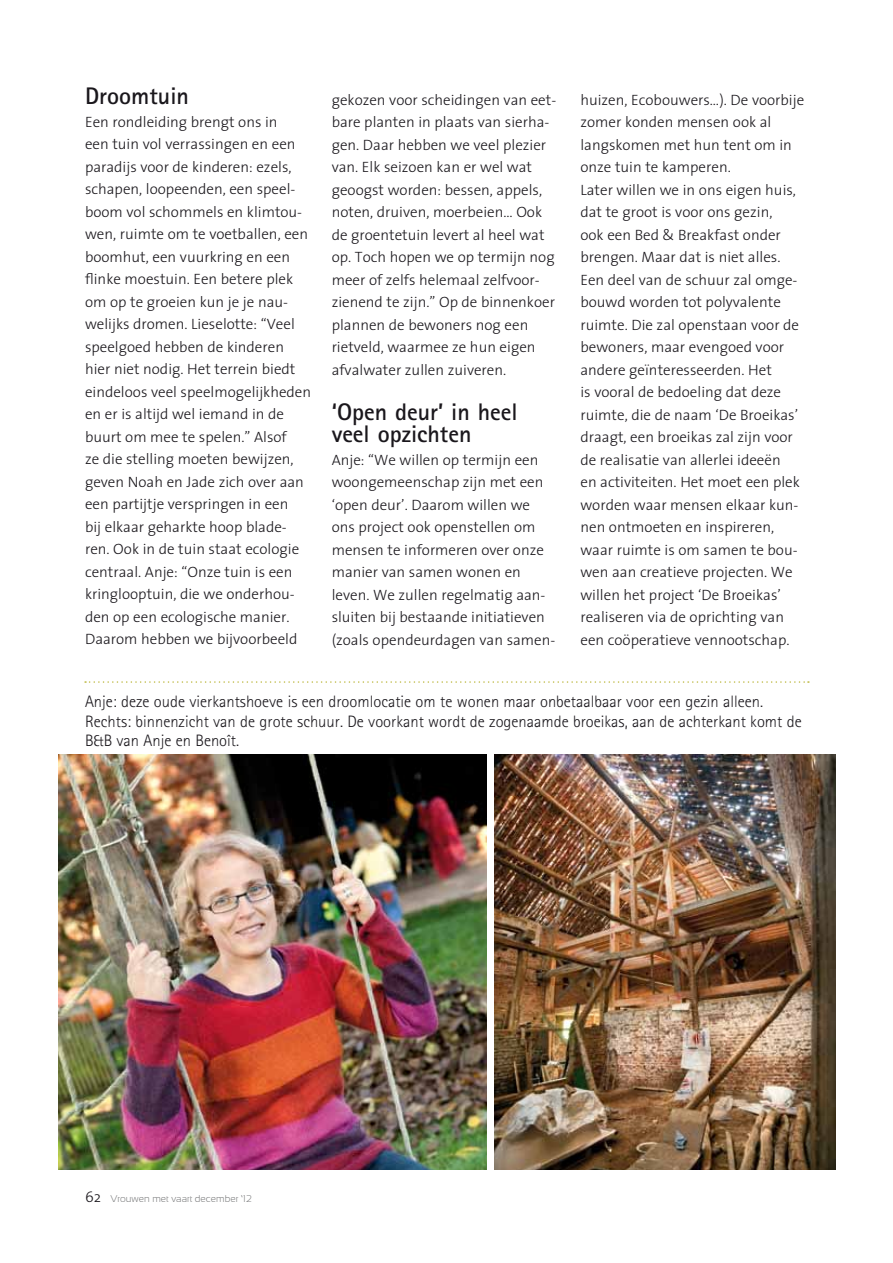
<style>
.page{position:relative;width:893px;height:1263px;background:#fff}
.page>*{position:absolute;margin:0;border:0;box-sizing:border-box;transform-origin:0 0}
.t1{font:700 24px/22.5px "Rotis Sans Serif";color:#1a171c}
.t2{font:300 16.5px/19.5px "Rotis Sans Serif";color:#1a171c}
.t3{font:300 15px/22.5px "The Sans";color:#1a171c}
.t4{font:300 9.75px "Sansation";color:#707172}
.s1{font-family:"The Mix";font-size:15px;color:#1a171c}
</style>
<div class="page">
<img style="left:59px;top:755px;width:427px;height:414px">
<img style="left:495px;top:755px;width:341px;height:414px">
<svg style="left:85px;top:681px;width:724px;height:2px"></svg>
<h1 class="t1" style="left:85px;top:85px;width:106px">Droomtuin</h1>
<p class="t3" style="left:85px;top:110px;width:228px">Een rondleiding brengt ons in<br>een tuin vol verrassingen en een paradijs voor de kinderen: ezels, schapen, loopeenden, een speel&shy;boom vol schommels en klimtou&shy;wen, ruimte om te voetballen, een boomhut, een vuurkring en een flinke moestuin. Een betere plek om op te groeien kun je je nau&shy;welijks dromen. Lieselotte: “Veel speelgoed hebben de kinderen hier niet nodig. Het terrein biedt eindeloos veel speelmogelijkheden en er is altijd wel iemand in de buurt om mee te spelen.” Alsof<br>ze die stelling moeten bewijzen, geven Noah en Jade zich over aan een partijtje verspringen in een<br>bij elkaar geharkte hoop blade&shy;ren. Ook in de tuin staat ecologie centraal. Anje: “Onze tuin is een kringlooptuin, die we onderhou&shy;den op een ecologische manier.<br>Daarom hebben we bijvoorbeeld</p>
<p class="t3" style="left:332px;top:88px;width:226px">gekozen voor scheidingen van eet&shy;bare planten in plaats van sierha&shy;gen. Daar hebben we veel plezier van. Elk seizoen kan er wel wat geoogst worden: bessen, appels, noten, druiven, moerbeien… Ook de groentetuin levert al heel wat op. Toch hopen we op termijn nog meer of zelfs helemaal zelfvoor&shy;zienend te zijn.” Op de binnenkoer plannen de bewoners nog een rietveld, waarmee ze hun eigen afvalwater zullen zuiveren.</p>
<h1 class="t1" style="left:332px;top:400px;width:188px">‘Open deur’ in heel veel opzichten</h1>
<p class="t3" style="left:332px;top:448px;width:225px">Anje: “We willen op termijn een woongemeenschap zijn met een ‘open deur’. Daarom willen we ons project ook openstellen om mensen te informeren over onze manier van samen wonen en leven. We zullen regelmatig aan&shy;sluiten bij bestaande initiatieven (zoals opendeurdagen van samen-</p>
<p class="t3" style="left:580px;top:88px;width:225px">huizen, Ecobouwers…). De voorbije zomer konden mensen ook al langskomen met hun tent om in onze tuin te kamperen.<br>Later willen we in ons eigen huis, dat te groot is voor ons gezin,<br>ook een Bed &amp; Breakfast onder brengen. Maar dat is niet alles.<br>Een deel van de schuur zal omge&shy;bouwd worden tot polyvalente ruimte. Die zal openstaan voor de bewoners, maar evengoed voor andere geïnteresseerden. Het<br>is vooral de bedoeling dat deze ruimte, die de naam ‘De Broeikas’ draagt, een broeikas zal zijn voor de realisatie van allerlei ideeën<br>en activiteiten. Het moet een plek worden waar mensen elkaar kun&shy;nen ontmoeten en inspireren, waar ruimte is om samen te bou&shy;wen aan creatieve projecten. We willen het project ‘De Broeikas’ realiseren via de oprichting van een coöperatieve vennootschap.</p>
<p class="t2" style="left:85px;top:692px;width:718px">Anje: deze oude vierkantshoeve is een droomlocatie om te wonen maar onbetaalbaar voor een gezin alleen.<br>Rechts: binnenzicht van de grote schuur. De voorkant wordt de zogenaamde broeikas, aan de achterkant komt de<br>B&amp;B van Anje en Benoît.</p>
<p class="t4" style="left:85px;top:1195px;width:168px"><span class="s1">62</span> !"#$%&amp;'()&amp;*(+,,"*(3&amp;4&amp;)/&amp;"(012</p>
</div>
